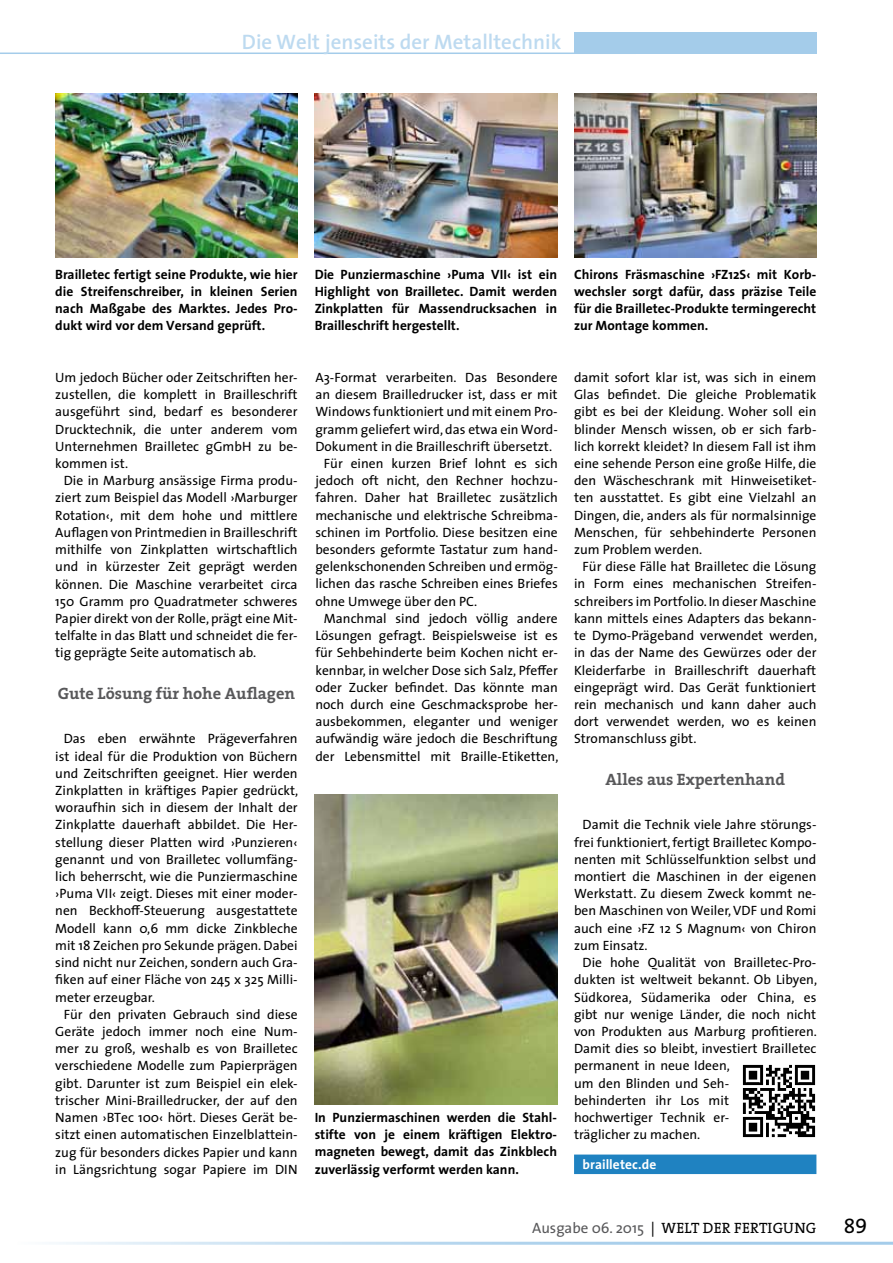
<style>
.page{position:relative;width:893px;height:1263px;background:#fff}
.page>*{position:absolute;margin:0;border:0;box-sizing:border-box;transform-origin:0 0}
.t1{font:600 21px "The Sans";color:#bddaf0}
.t2{font:21px "The Sans Regular Caps";color:#000}
.t3{font:700 16.5px "The Serif";color:#58585a}
.t4{font:15px "The Serif";letter-spacing:.015em;color:#000}
.t5{font:13.5px/17.2px "The Sans";color:#000;text-align:justify}
.t6{font:700 13.5px/17.2px "The Sans";color:#000;text-align:justify}
.t7{font:700 13.5px "The Sans";letter-spacing:.005em;color:#fff}
.s1{font-family:"The Sans";color:#58585a}
.s2{font-family:"The Sans"}
</style>
<div class="page">
<div style="left:574px;top:33px;width:242px;height:21px;background:#a4ccea"></div>
<hr style="left:0;top:53px;width:636px;height:1px;background:#a4ccea">
<hr style="left:17px;top:1242px;width:876px;height:3px;background:#a4ccea">
<div style="left:574px;top:1154px;width:242px;height:20px;background:#1f82c1"></div>
<img style="left:742px;top:1064px;width:74px;height:74px">
<img style="left:55px;top:94px;width:243px;height:163px">
<img style="left:315px;top:94px;width:242px;height:163px">
<img style="left:574px;top:94px;width:242px;height:163px">
<img style="left:315px;top:795px;width:242px;height:310px">
<h1 class="t1" style="left:242px;top:24px;width:321px">Die Welt jenseits der Metalltechnik</h1>
<p class="t6" style="left:55px;top:265px;width:244px">Brailletec fertigt seine Produkte, wie hier die Streifenschreiber, in kleinen Serien nach Maßgabe des Marktes. Jedes Pro&shy;dukt wird vor dem Versand geprüft.</p>
<p class="t6" style="left:315px;top:265px;width:244px">Die Punziermaschine ›Puma VII‹ ist ein Highlight von Brailletec. Damit werden Zinkplatten für Massendrucksachen in Brailleschrift hergestellt.</p>
<p class="t6" style="left:574px;top:265px;width:244px">Chirons Fräsmaschine ›FZ12S‹ mit Korb&shy;wechsler sorgt dafür, dass präzise Teile für die Brailletec-Produkte termingerecht zur Montage kommen.</p>
<p class="t5" style="left:55px;top:368px;width:244px">Um jedoch Bücher oder Zeitschriften her&shy;zustellen, die komplett in Brailleschrift ausgeführt sind, bedarf es besonderer Drucktechnik, die unter anderem vom Unternehmen Brailletec gGmbH zu be&shy;kommen ist.</p>
<p class="t5" style="left:55px;top:472px;width:244px;text-indent:9px">Die in Marburg ansässige Firma produ&shy;ziert zum Beispiel das Modell ›Marburger Rotation‹, mit dem hohe und mittlere Auflagen von Printmedien in Brailleschrift mithilfe von Zinkplatten wirtschaftlich und in kürzester Zeit geprägt werden können. Die Maschine verarbeitet circa 150 Gramm pro Quadratmeter schweres Papier direkt von der Rolle, prägt eine Mit&shy;telfalte in das Blatt und schneidet die fer&shy;tig geprägte Seite automatisch ab.</p>
<p class="t3" style="left:58px;top:680px;width:239px">Gute Lösung für hohe Auflagen</p>
<p class="t5" style="left:55px;top:730px;width:245px;text-indent:9px">Das eben erwähnte Prägeverfahren ist ideal für die Produktion von Büchern und Zeitschriften geeignet. Hier werden Zinkplatten in kräftiges Papier gedrückt, woraufhin sich in diesem der Inhalt der Zinkplatte dauerhaft abbildet. Die Her&shy;stellung dieser Platten wird ›Punzieren‹ genannt und von Brailletec vollumfäng&shy;lich beherrscht, wie die Punziermaschine ›Puma VII‹ zeigt. Dieses mit einer moder&shy;nen Beckhoff-Steuerung ausgestattete Modell kann 0,6 mm dicke Zinkbleche mit 18 Zeichen pro Sekunde prägen. Dabei sind nicht nur Zeichen, sondern auch Gra&shy;fiken auf einer Fläche von 245 x 325 Milli&shy;meter erzeugbar.</p>
<p class="t5" style="left:55px;top:1005px;width:244px;text-indent:9px">Für den privaten Gebrauch sind diese Geräte jedoch immer noch eine Num&shy;mer zu groß, weshalb es von Brailletec verschiedene Modelle zum Papierprägen gibt. Darunter ist zum Beispiel ein elek&shy;trischer Mini-Brailledrucker, der auf den Namen ›BTec 100‹ hört. Dieses Gerät be&shy;sitzt einen automatischen Einzelblattein&shy;zug für besonders dickes Papier und kann in Längsrichtung sogar Papiere im DIN</p>
<p class="t5" style="left:315px;top:368px;width:244px">A3-Format verarbeiten. Das Besondere</p>
<p class="t5" style="left:315px;top:385px;width:244px">an diesem Brailledrucker ist, dass er mit</p>
<p class="t5" style="left:315px;top:403px;width:244px">Windows funktioniert und mit einem Pro-</p>
<p class="t5" style="left:315px;top:420px;width:244px">gramm geliefert wird, das etwa ein Word-</p>
<p class="t5" style="left:315px;top:437px;width:238px">Dokument in die Brailleschrift übersetzt.</p>
<p class="t5" style="left:324px;top:454px;width:235px">Für einen kurzen Brief lohnt es sich</p>
<p class="t5" style="left:315px;top:472px;width:244px">jedoch oft nicht, den Rechner hochzu-</p>
<p class="t5" style="left:315px;top:489px;width:244px">fahren. Daher hat Brailletec zusätzlich</p>
<p class="t5" style="left:315px;top:506px;width:244px">mechanische und elektrische Schreibma-</p>
<p class="t5" style="left:315px;top:523px;width:244px">schinen im Portfolio. Diese besitzen eine</p>
<p class="t5" style="left:315px;top:540px;width:244px">besonders geformte Tastatur zum hand-</p>
<p class="t5" style="left:315px;top:558px;width:244px">gelenkschonenden Schreiben und ermög-</p>
<p class="t5" style="left:315px;top:575px;width:244px">lichen das rasche Schreiben eines Briefes</p>
<p class="t5" style="left:315px;top:592px;width:163px">ohne Umwege über den PC.</p>
<p class="t5" style="left:324px;top:609px;width:235px">Manchmal sind jedoch völlig andere</p>
<p class="t5" style="left:315px;top:626px;width:244px">Lösungen gefragt. Beispielsweise ist es</p>
<p class="t5" style="left:315px;top:644px;width:244px">für Sehbehinderte beim Kochen nicht er-</p>
<p class="t5" style="left:315px;top:661px;width:244px">kennbar, in welcher Dose sich Salz, Pfeffer</p>
<p class="t5" style="left:315px;top:678px;width:244px">oder Zucker befindet. Das könnte man</p>
<p class="t5" style="left:315px;top:695px;width:244px">noch durch eine Geschmacksprobe her-</p>
<p class="t5" style="left:315px;top:713px;width:244px">ausbekommen, eleganter und weniger</p>
<p class="t5" style="left:315px;top:730px;width:244px">aufwändig wäre jedoch die Beschriftung</p>
<p class="t5" style="left:315px;top:747px;width:245px">der Lebensmittel mit Braille-Etiketten,</p>
<p class="t6" style="left:315px;top:1108px;width:244px">In Punziermaschinen werden die Stahl&shy;stifte von je einem kräftigen Elektro&shy;magneten bewegt, damit das Zinkblech zuverlässig verformt werden kann.</p>
<p class="t5" style="left:574px;top:368px;width:244px">damit sofort klar ist, was sich in einem Glas befindet. Die gleiche Problematik gibt es bei der Kleidung. Woher soll ein blinder Mensch wissen, ob er sich farb&shy;lich korrekt kleidet? In diesem Fall ist ihm eine sehende Person eine große Hilfe, die den Wäscheschrank mit Hinweisetiket&shy;ten ausstattet. Es gibt eine Vielzahl an Dingen, die, anders als für normalsinnige Menschen, für sehbehinderte Personen zum Problem werden.</p>
<p class="t5" style="left:574px;top:558px;width:245px;text-indent:9px">Für diese Fälle hat Brailletec die Lösung in Form eines mechanischen Streifen&shy;schreibers im Portfolio. In dieser Maschine kann mittels eines Adapters das bekann&shy;te Dymo-Prägeband verwendet werden, in das der Name des Gewürzes oder der Kleiderfarbe in Brailleschrift dauerhaft eingeprägt wird. Das Gerät funktioniert rein mechanisch und kann daher auch dort verwendet werden, wo es keinen Stromanschluss gibt.</p>
<p class="t3" style="left:605px;top:766px;width:181px">Alles aus Expertenhand</p>
<p class="t5" style="left:574px;top:816px;width:244px;text-indent:9px">Damit die Technik viele Jahre störungs&shy;frei funktioniert, fertigt Brailletec Kompo&shy;nenten mit Schlüsselfunktion selbst und montiert die Maschinen in der eigenen Werkstatt. Zu diesem Zweck kommt ne&shy;ben Maschinen von Weiler, VDF und Romi auch eine ›FZ 12 S Magnum‹ von Chiron zum Einsatz.</p>
<p class="t5" style="left:574px;top:953px;width:244px;text-align:left;text-indent:9px">Die hohe Qualität von Brailletec-Pro&shy;dukten ist weltweit bekannt. Ob Libyen,<br>Südkorea, Südamerika oder China, es gibt nur wenige Länder, die noch nicht von Produkten aus Marburg profitieren.<br>Damit dies so bleibt, investiert Brailletec permanent in neue Ideen,<br>um den Blinden und Seh-<br>behinderten ihr Los mit<br>hochwertiger Technik er-<br>träglicher zu machen.</p>
<p class="t7" style="left:583px;top:1153px;width:75px">brailletec.de</p>
<p class="t4" style="left:532px;top:1216px;width:286px"><span class="s1">Ausgabe 06. 2015</span> <span class="s2">|</span> WELT DER FERTIGUNG</p>
<h1 class="t2" style="left:844px;top:1214px;width:25px">89</h1>
</div>
